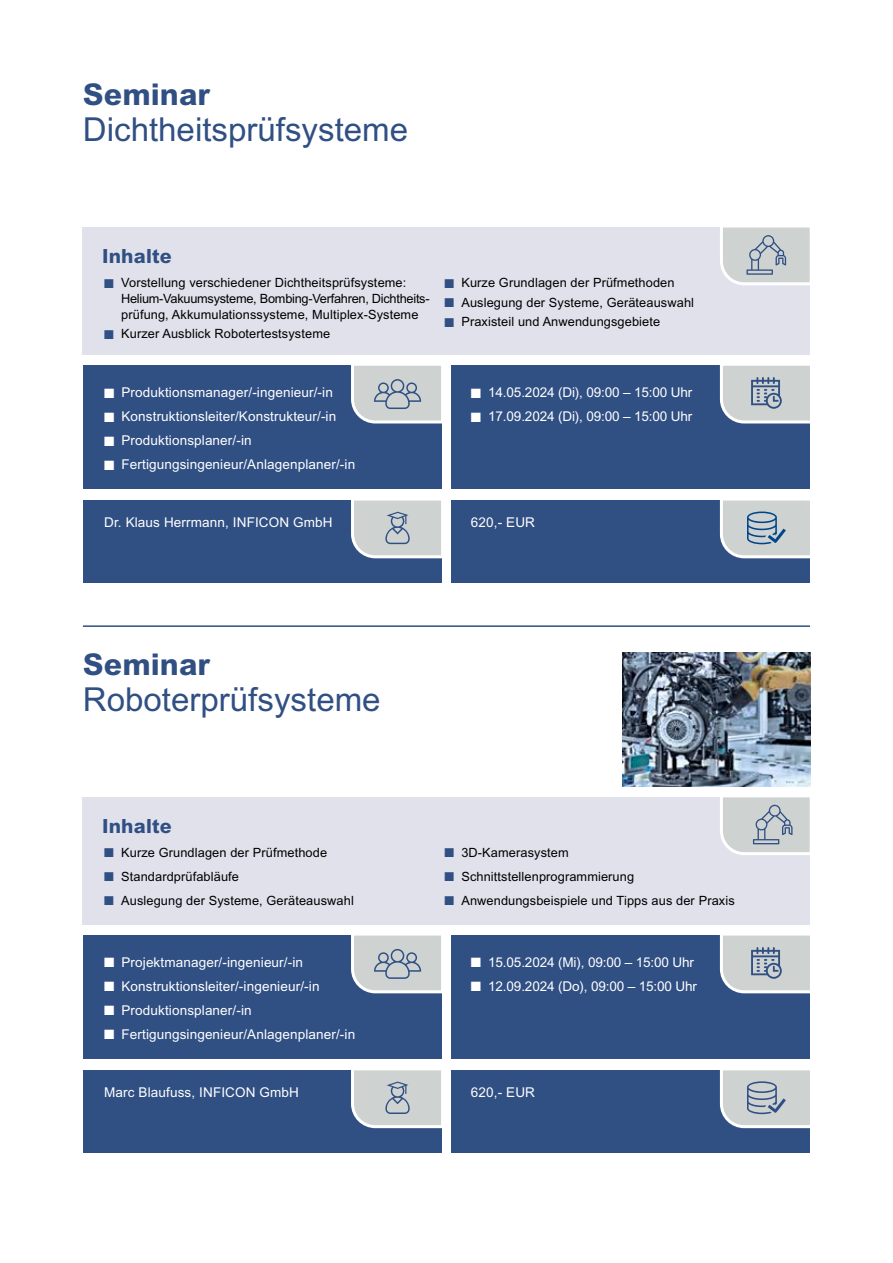
<style>
.page{position:relative;width:893px;height:1263px;background:#fff}
.page>*{position:absolute;margin:0;border:0;box-sizing:border-box;transform-origin:0 0}
.t1{font:33px "Arial MT Std";color:#304f83}
.t2{font:800 30px "Arial MT Std";color:#304f83}
.t3{font:800 19.5px "Arial MT Std";letter-spacing:.01em;color:#304f83}
.t4{font:13.5px "Arial MT Std";letter-spacing:.01em;color:#fff}
.t5{font:13.5px "Arial MT Std";letter-spacing:-.01em;color:#fff}
.t6{font:12.75px "Arial MT Std";letter-spacing:.01em;color:#000}
.t7{font:12.75px "Arial MT Std";letter-spacing:-.02em;color:#000}
.s1{color:#304f83}
</style>
<div class="page">
<hr style="left:83px;top:625px;width:727px;height:2px;background:#304f83">
<div style="left:83px;top:365px;width:358px;height:124px;background:#304f83"></div>
<div style="left:83px;top:227px;width:727px;height:128px;background:#e1e1ec"></div>
<div style="left:452px;top:366px;width:358px;height:123px;background:#304f83"></div>
<div style="left:83px;top:500px;width:358px;height:83px;background:#304f83"></div>
<div style="left:452px;top:500px;width:358px;height:83px;background:#304f83"></div>
<svg style="left:720px;top:227px;width:90px;height:58px;background:#c8ced0"></svg>
<svg style="left:351px;top:365px;width:91px;height:60px;background:#c1c8cd"></svg>
<svg style="left:351px;top:500px;width:91px;height:60px;background:#c4cace"></svg>
<svg style="left:719px;top:500px;width:91px;height:59px;background:#bdc6cc"></svg>
<svg style="left:718px;top:365px;width:92px;height:59px;background:#bec5cb"></svg>
<div style="left:83px;top:935px;width:358px;height:124px;background:#304f83"></div>
<div style="left:83px;top:797px;width:727px;height:128px;background:#e1e1ec"></div>
<div style="left:452px;top:935px;width:358px;height:124px;background:#304f83"></div>
<div style="left:83px;top:1070px;width:358px;height:83px;background:#304f83"></div>
<div style="left:452px;top:1070px;width:358px;height:83px;background:#304f83"></div>
<img style="left:623px;top:653px;width:187px;height:134px">
<svg style="left:351px;top:935px;width:91px;height:60px;background:#c1c7cc"></svg>
<svg style="left:351px;top:1070px;width:91px;height:60px;background:#c3cace"></svg>
<svg style="left:719px;top:1070px;width:91px;height:59px;background:#c0c7cc"></svg>
<svg style="left:719px;top:935px;width:91px;height:59px;background:#bfc6cb"></svg>
<svg style="left:720px;top:797px;width:90px;height:58px;background:#c8ced0"></svg>
<h2 class="t2" style="left:83px;top:76px;width:129px">Seminar</h2>
<h1 class="t1" style="left:83px;top:110px;width:327px">Dichtheitsprüfsysteme</h1>
<h3 class="t3" style="left:102px;top:244px;width:71px">Inhalte</h3>
<p class="t6" style="left:104px;top:276px;width:304px"><span class="s1">■</span> Vorstellung verschiedener Dichtheitsprüfsysteme:</p>
<p class="t7" style="left:104px;top:291px;width:327px">-Helium-Vakuumsysteme, Bombing-Verfahren, Dichtheits-</p>
<p class="t6" style="left:121px;top:307px;width:299px">prüfung, Akkumulationssysteme, Multiplex-Systeme</p>
<p class="t6" style="left:104px;top:327px;width:227px"><span class="s1">■</span> Kurzer Ausblick Robotertestsysteme</p>
<p class="t6" style="left:444px;top:276px;width:232px"><span class="s1">■</span> Kurze Grundlagen der Prüfmethoden</p>
<p class="t6" style="left:444px;top:295px;width:251px"><span class="s1">■</span> Auslegung der Systeme, Geräteauswahl</p>
<p class="t6" style="left:444px;top:315px;width:217px"><span class="s1">■</span> Praxisteil und Anwendungsgebiete</p>
<p class="t4" style="left:104px;top:385px;width:230px">■ Produktionsmanager/-ingenieur/-in</p>
<p class="t4" style="left:104px;top:409px;width:234px">■ Konstruktionsleiter/Konstrukteur/-in</p>
<p class="t4" style="left:104px;top:433px;width:149px">■ Produktionsplaner/-in</p>
<p class="t4" style="left:104px;top:457px;width:253px">■ Fertigungsingenieur/Anlagenplaner/-in</p>
<p class="t5" style="left:471px;top:385px;width:223px">■ 14.05.2024 (Di), 09:00 – 15:00 Uhr</p>
<p class="t5" style="left:471px;top:409px;width:223px">■ 17.09.2024 (Di), 09:00 – 15:00 Uhr</p>
<p class="t4" style="left:104px;top:515px;width:230px">Dr. Klaus Herrmann, INFICON GmbH</p>
<p class="t4" style="left:471px;top:515px;width:66px">620,- EUR</p>
<h2 class="t2" style="left:83px;top:646px;width:129px">Seminar</h2>
<h1 class="t1" style="left:83px;top:680px;width:299px">Roboterprüfsysteme</h1>
<h3 class="t3" style="left:102px;top:814px;width:71px">Inhalte</h3>
<p class="t6" style="left:104px;top:845px;width:224px"><span class="s1">■</span> Kurze Grundlagen der Prüfmethode</p>
<p class="t6" style="left:104px;top:869px;width:136px"><span class="s1">■</span> Standardprüfabläufe</p>
<p class="t6" style="left:104px;top:893px;width:251px"><span class="s1">■</span> Auslegung der Systeme, Geräteauswahl</p>
<p class="t4" style="left:104px;top:955px;width:200px">■ Projektmanager/-ingenieur/-in</p>
<p class="t4" style="left:104px;top:979px;width:217px">■ Konstruktionsleiter/-ingenieur/-in</p>
<p class="t4" style="left:104px;top:1003px;width:149px">■ Produktionsplaner/-in</p>
<p class="t4" style="left:104px;top:1027px;width:253px">■ Fertigungsingenieur/Anlagenplaner/-in</p>
<p class="t6" style="left:444px;top:845px;width:126px"><span class="s1">■</span> 3D-Kamerasystem</p>
<p class="t6" style="left:444px;top:869px;width:191px"><span class="s1">■</span> Schnittstellenprogrammierung</p>
<p class="t6" style="left:444px;top:893px;width:292px"><span class="s1">■</span> Anwendungsbeispiele und Tipps aus der Praxis</p>
<p class="t5" style="left:471px;top:955px;width:224px">■ 15.05.2024 (Mi), 09:00 – 15:00 Uhr</p>
<p class="t5" style="left:471px;top:979px;width:227px">■ 12.09.2024 (Do), 09:00 – 15:00 Uhr</p>
<p class="t4" style="left:104px;top:1084px;width:196px">Marc Blaufuss, INFICON GmbH</p>
<p class="t4" style="left:471px;top:1084px;width:66px">620,- EUR</p>
</div>
